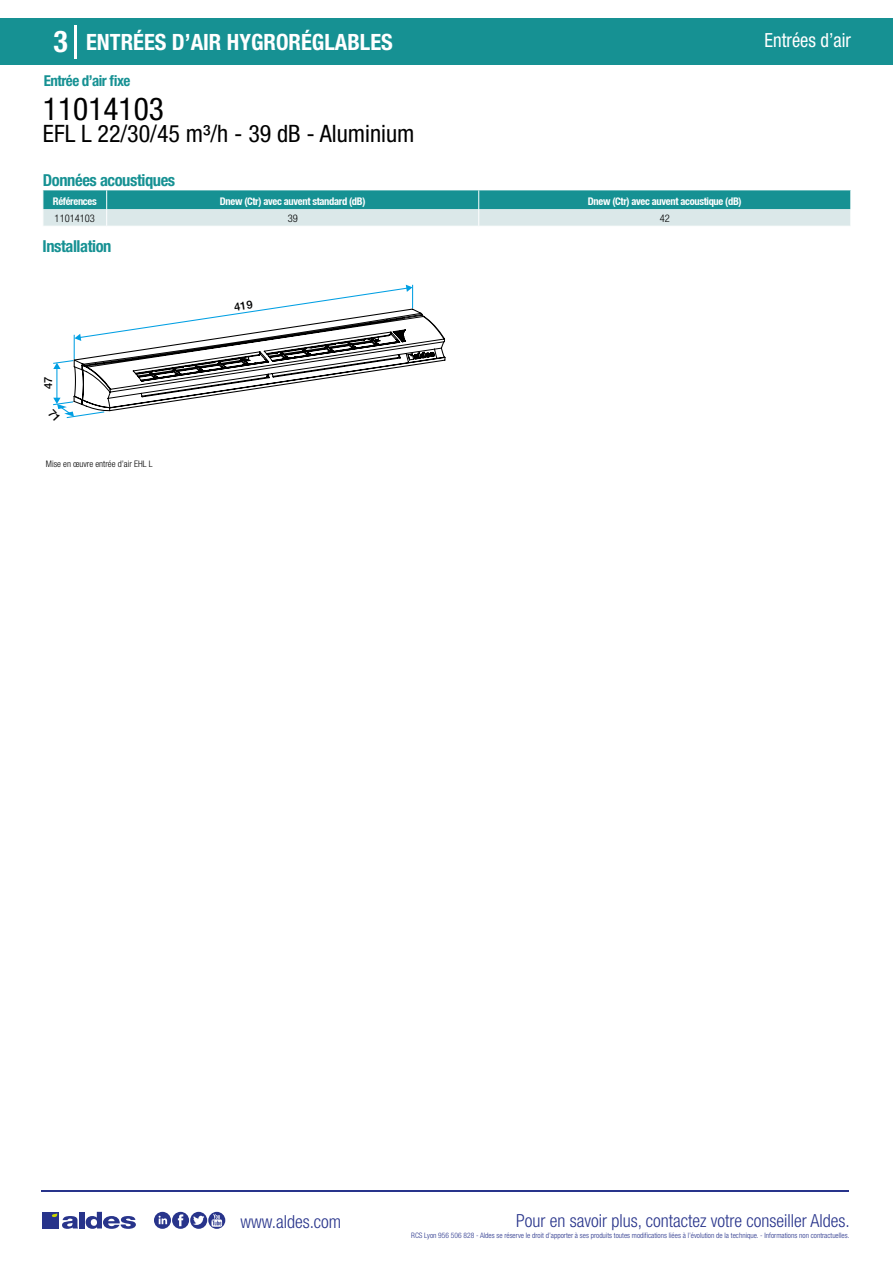
<style>
.page{position:relative;width:893px;height:1263px;background:#fff}
.page>*{position:absolute;margin:0;border:0;box-sizing:border-box;transform-origin:0 0}
.t1{font:condensed 31.5px "Helvetica Neue LT Std";color:#000}
.t2{font:700 condensed 30px "Helvetica Neue LT Std";color:#fff}
.t3{font:condensed 24px "Helvetica Neue LT Std";color:#000}
.t4{font:700 condensed 22.5px "Helvetica Neue LT Std";color:#fff}
.t5{font:condensed 19.5px "Helvetica Neue LT Std";color:#fff;scale:.95 1}
.t6{font:300 condensed 18px "Helvetica Neue";color:#28348b}
.t7{font:700 condensed 16.5px "Helvetica Neue LT Std";letter-spacing:-.025em;color:#169193}
.t8{font:700 condensed 15px "Helvetica Neue LT Std";letter-spacing:-.035em;color:#169193}
.t9{font:500 11.1px "Helvetica Neue";color:#000}
.t10{font:700 condensed 10.5px "Helvetica Neue";letter-spacing:-.03em;color:#fff}
.t11{font:300 condensed 10.5px "Helvetica Neue";color:#000}
.t12{font:300 condensed 9px "Helvetica Neue";color:#000}
.t13{font:300 condensed 7.5px "Helvetica Neue";color:#28348b}
</style>
<div class="page">
<div style="left:0;top:18px;width:893px;height:46px;background:#169193"></div>
<hr style="left:74px;top:25px;width:2px;height:33px;background:#fff">
<hr style="left:41px;top:1190px;width:808px;height:1px;background:#28348b">
<svg style="left:154px;top:1212px;width:71px;height:17px"></svg>
<div style="left:42px;top:1212px;width:17px;height:16px;background:#28348b"></div>
<div style="left:79px;top:1212px;width:5px;height:16px;background:#28348b"></div>
<svg style="left:86px;top:1212px;width:50px;height:17px"></svg>
<svg style="left:52px;top:1213px;width:26px;height:16px"></svg>
<svg style="left:43px;top:190px;width:808px;height:36px;background:#75bbbd"></svg>
<svg style="left:53px;top:285px;width:392px;height:133px"></svg>
<h2 class="t2" style="left:54px;top:24px;width:16px">3</h2>
<h3 class="t4" style="left:86px;top:28px;width:308px">ENTRÉES D’AIR HYGRORÉGLABLES</h3>
<h3 class="t5" style="left:765px;top:29px;width:92px">Entrées d’air</h3>
<h3 class="t8" style="left:44px;top:71px;width:88px">Entrée d’air fixe</h3>
<h1 class="t1" style="left:43px;top:91px;width:122px">11014103</h1>
<h3 class="t3" style="left:43px;top:120px;width:373px">EFL L 22/30/45 m³/h - 39 dB - Aluminium</h3>
<h3 class="t7" style="left:43px;top:170px;width:134px">Données acoustiques</h3>
<h3 class="t10" style="left:53px;top:195px;width:45px">Références</h3>
<h3 class="t10" style="left:220px;top:195px;width:147px">Dnew (Ctr) avec auvent standard (dB)</h3>
<h3 class="t10" style="left:588px;top:195px;width:155px">Dnew (Ctr) avec auvent acoustique (dB)</h3>
<h3 class="t11" style="left:55px;top:212px;width:42px">11014103</h3>
<h3 class="t11" style="left:288px;top:212px;width:12px">39</h3>
<h3 class="t11" style="left:660px;top:212px;width:12px">42</h3>
<h3 class="t7" style="left:43px;top:236px;width:70px">Installation</h3>
<h3 class="t9" style="left:42px;top:389px;width:14px;rotate:-90deg">47</h3>
<p class="t12" style="left:46px;top:458px;width:108px">Mise en œuvre entrée d’air EHL L</p>
<h3 class="t6" style="left:240px;top:1211px;width:102px">www.aldes.com</h3>
<h3 class="t6" style="left:516px;top:1211px;width:335px">Pour en savoir plus, contactez votre conseiller Aldes.</h3>
<p class="t13" style="left:411px;top:1230px;width:440px">RCS Lyon 956 506 828 - Aldes se réserve le droit d’apporter à ses produits toutes modifications liées à l’évolution de la technique. - Informations non contractuelles.</p>
</div>
